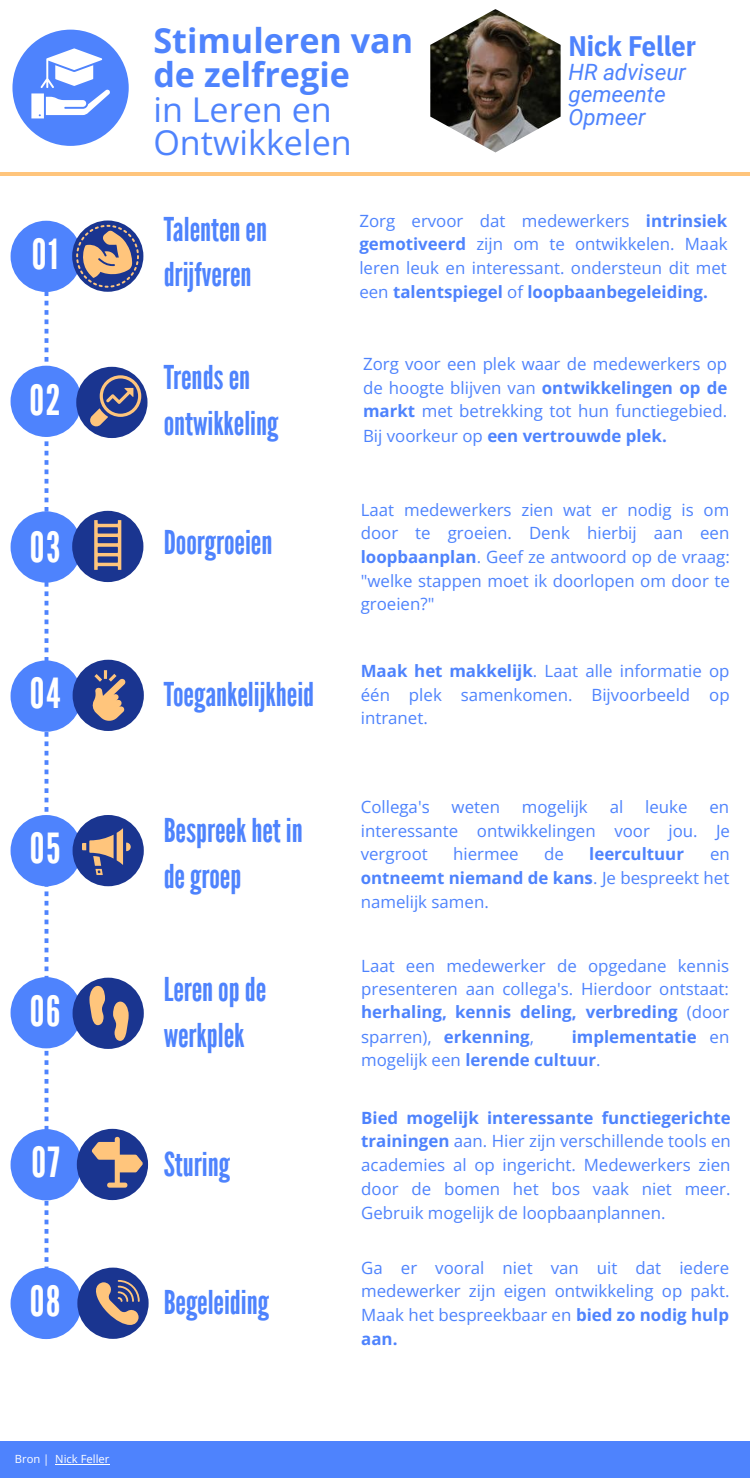
<style>
.page{position:relative;width:750px;height:1479px;background:#fff}
.page>*{position:absolute;margin:0;border:0;box-sizing:border-box;transform-origin:0 0}
.t1{font:41.5px "League Gothic";letter-spacing:.045em;color:#fff}
.t2{font:700 34.12px/33.8px "Open Sans";color:#4e83fd}
.t3{font:34.12px/33.8px "Open Sans";color:#4e83fd}
.t4{font:32.75px/46px "League Gothic";color:#4e83fd}
.t5{font:700 28.12px "IBM Plex Sans Cond";color:#4e83fd}
.t6{font:italic 22.5px/22.5px "Roboto";color:#4e83fd}
.t7{font:16.88px/23.6px "Open Sans";color:#4e83fd}
.t8{font:700 16.88px/23.5px "Open Sans";color:#4e83fd}
.t9{font:11.25px "Open Sans";color:#fff}
.s1{font-weight:700}
.s2{font-weight:400}
</style>
<div class="page">
<div style="left:11px;top:1268px;width:71px;height:71px;background:#4e83fd;border-radius:50%"></div>
<div style="left:11px;top:1129px;width:71px;height:71px;background:#4e83fd;border-radius:50%"></div>
<svg style="left:45px;top:292px;width:3px;height:976px"></svg>
<div style="left:11px;top:977px;width:71px;height:71px;background:#4e83fd;border-radius:50%"></div>
<div style="left:11px;top:815px;width:71px;height:71px;background:#4e83fd;border-radius:50%"></div>
<div style="left:11px;top:660px;width:71px;height:72px;background:#4e83fd;border-radius:50%"></div>
<div style="left:11px;top:511px;width:71px;height:72px;background:#4e83fd;border-radius:50%"></div>
<div style="left:11px;top:366px;width:71px;height:71px;background:#4e83fd;border-radius:50%"></div>
<div style="left:0;top:1441px;width:750px;height:37px;background:#4e83fd"></div>
<div style="left:0;top:153px;width:750px;height:23px;background:#ffc57c"></div>
<div style="left:0;top:0;width:750px;height:172px;background:#fff"></div>
<div style="left:76px;top:367px;width:72px;height:71px;background:#1a3590;border-radius:50%"></div>
<div style="left:72px;top:511px;width:71px;height:71px;background:#1a3590;border-radius:50%"></div>
<div style="left:73px;top:660px;width:71px;height:71px;background:#1a3590;border-radius:50%"></div>
<div style="left:73px;top:815px;width:71px;height:71px;background:#1a3590;border-radius:50%"></div>
<div style="left:73px;top:977px;width:71px;height:72px;background:#1a3590;border-radius:50%"></div>
<div style="left:77px;top:1129px;width:71px;height:71px;background:#1a3590;border-radius:50%"></div>
<div style="left:77px;top:1267px;width:72px;height:72px;background:#1a3590;border-radius:50%"></div>
<div style="left:11px;top:221px;width:71px;height:71px;background:#4e83fd;border-radius:50%"></div>
<hr style="left:55px;top:1464px;width:55px;height:1px;background:#fff">
<svg style="left:72px;top:220px;width:71px;height:72px"></svg>
<svg style="left:76px;top:225px;width:63px;height:63px;background:#887f91"></svg>
<div style="left:12px;top:30px;width:117px;height:116px;background:#4e83fd;border-radius:50%"></div>
<svg style="left:31px;top:48px;width:79px;height:70px"></svg>
<svg style="left:94px;top:520px;width:27px;height:50px"></svg>
<svg style="left:90px;top:375px;width:51px;height:52px"></svg>
<svg style="left:92px;top:670px;width:34px;height:51px"></svg>
<svg style="left:82px;top:828px;width:49px;height:47px"></svg>
<svg style="left:89px;top:986px;width:40px;height:55px"></svg>
<svg style="left:92px;top:1137px;width:51px;height:50px"></svg>
<svg style="left:96px;top:1280px;width:44px;height:45px"></svg>
<img style="left:430px;top:9px;width:131px;height:143px">
<p class="t1" style="left:32px;top:230px;width:28px">01</p>
<p class="t1" style="left:29px;top:377px;width:33px">02</p>
<p class="t1" style="left:30px;top:523px;width:32px">03</p>
<p class="t1" style="left:30px;top:670px;width:32px">04</p>
<p class="t1" style="left:30px;top:825px;width:32px">05</p>
<p class="t1" style="left:30px;top:987px;width:32px">06</p>
<p class="t1" style="left:31px;top:1139px;width:30px">07</p>
<p class="t1" style="left:30px;top:1277px;width:32px">08</p>
<p class="t9" style="left:15px;top:1451px;width:36px">Bron |</p>
<p class="t9" style="left:55px;top:1451px;width:56px">Nick Feller</p>
<h2 class="t2" style="left:153px;top:23px;width:261px">Stimuleren van de zelfregie</h2>
<h2 class="t3" style="left:153px;top:91px;width:200px">in Leren en<br>Ontwikkelen</h2>
<h3 class="t5" style="left:568px;top:27px;width:129px">Nick Feller</h3>
<h3 class="t6" style="left:568px;top:61px;width:119px">HR adviseur gemeente<br>Opmeer</h3>
<p class="t4" style="left:164px;top:207px;width:105px">Talenten en</p>
<p class="t4" style="left:164px;top:253px;width:89px">drijfveren</p>
<p class="t4" style="left:164px;top:355px;width:116px">Trends en ontwikkeling</p>
<p class="t4" style="left:164px;top:520px;width:110px">Doorgroeien</p>
<p class="t4" style="left:164px;top:672px;width:152px">Toegankelijkheid</p>
<p class="t4" style="left:164px;top:808px;width:141px">Bespreek het in de groep</p>
<p class="t4" style="left:164px;top:967px;width:104px">Leren op de</p>
<p class="t4" style="left:164px;top:1013px;width:82px">werkplek</p>
<p class="t4" style="left:164px;top:1142px;width:68px">Sturing</p>
<p class="t4" style="left:164px;top:1280px;width:107px">Begeleiding</p>
<p class="t7" style="left:359px;top:208px;width:369px">Zorg ervoor dat medewerkers <span class="s1">intrinsiek gemotiveerd</span></p>
<p class="t7" style="left:359px;top:232px;width:370px;text-align:justify;text-indent:117px">zijn om te ontwikkelen. Maak leren leuk en interessant. ondersteun dit met een <span class="s1">talentspiegel</span> of <span class="s1">loopbaanbegeleiding.</span></p>
<p class="t7" style="left:363px;top:352px;width:366px">Zorg voor een plek waar de medewerkers op</p>
<p class="t7" style="left:363px;top:375px;width:366px">de hoogte blijven van <span class="s1">ontwikkelingen op de</span></p>
<p class="t7" style="left:363px;top:399px;width:366px"><span class="s1">markt</span> met betrekking tot hun functiegebied.</p>
<p class="t8" style="left:363px;top:423px;width:305px"><span class="s2">Bij voorkeur op</span> een vertrouwde plek.</p>
<p class="t7" style="left:361px;top:497px;width:370px">Laat medewerkers zien wat er nodig is om</p>
<p class="t7" style="left:361px;top:521px;width:370px">door te groeien. Denk hierbij aan een</p>
<p class="t7" style="left:361px;top:544px;width:371px"><span class="s1">loopbaanplan</span>. Geef ze antwoord op de vraag:</p>
<p class="t7" style="left:361px;top:569px;width:371px">"welke stappen moet ik doorlopen om door te</p>
<p class="t7" style="left:361px;top:592px;width:75px">groeien?"</p>
<p class="t7" style="left:361px;top:659px;width:370px"><span class="s1">Maak het makkelijk</span>. Laat alle informatie op</p>
<p class="t7" style="left:361px;top:682px;width:371px">één plek samenkomen. Bijvoorbeeld op</p>
<p class="t7" style="left:361px;top:706px;width:69px">intranet.</p>
<p class="t7" style="left:361px;top:795px;width:70px">Collega's</p>
<p class="t7" style="left:452px;top:795px;width:50px">weten</p>
<p class="t7" style="left:522px;top:795px;width:67px">mogelijk</p>
<p class="t7" style="left:610px;top:795px;width:15px">al</p>
<p class="t7" style="left:645px;top:795px;width:44px">leuke</p>
<p class="t7" style="left:709px;top:795px;width:21px">en</p>
<p class="t7" style="left:361px;top:818px;width:371px">interessante ontwikkelingen voor jou. Je vergroot</p>
<p class="t7" style="left:453px;top:841px;width:67px">hiermee</p>
<p class="t7" style="left:544px;top:841px;width:21px">de</p>
<p class="t8" style="left:589px;top:842px;width:96px">leercultuur</p>
<p class="t7" style="left:710px;top:841px;width:21px">en</p>
<p class="t7" style="left:361px;top:866px;width:370px"><span class="s1">ontneemt niemand de kans</span>. Je bespreekt het namelijk samen.</p>
<p class="t7" style="left:361px;top:953px;width:369px">Laat een medewerker de opgedane kennis</p>
<p class="t7" style="left:361px;top:976px;width:369px">presenteren aan collega's. Hierdoor ontstaat:</p>
<p class="t8" style="left:361px;top:1000px;width:87px">herhaling,</p>
<p class="t8" style="left:455px;top:1000px;width:224px">kennis deling, verbreding</p>
<p class="t7" style="left:687px;top:1000px;width:44px">(door</p>
<p class="t7" style="left:361px;top:1024px;width:174px">sparren), <span class="s1">erkenning</span>,</p>
<p class="t8" style="left:361px;top:1024px;width:370px;text-indent:210px">implementatie <span class="s2">en mogelijk een</span> lerende cultuur<span class="s2">.</span></p>
<p class="t7" style="left:361px;top:1105px;width:371px;text-align:justify"><span class="s1">Bied mogelijk interessante functiegerichte trainingen</span> aan. Hier zijn verschillende tools en academies al op ingericht. Medewerkers zien door de bomen het bos vaak niet meer.<br>Gebruik mogelijk de loopbaanplannen.</p>
<p class="t7" style="left:361px;top:1255px;width:370px;text-align:justify">Ga er vooral niet van uit dat iedere medewerker zijn eigen ontwikkeling op pakt.<br>Maak het bespreekbaar en <span class="s1">bied zo nodig hulp aan.</span></p>
</div>
